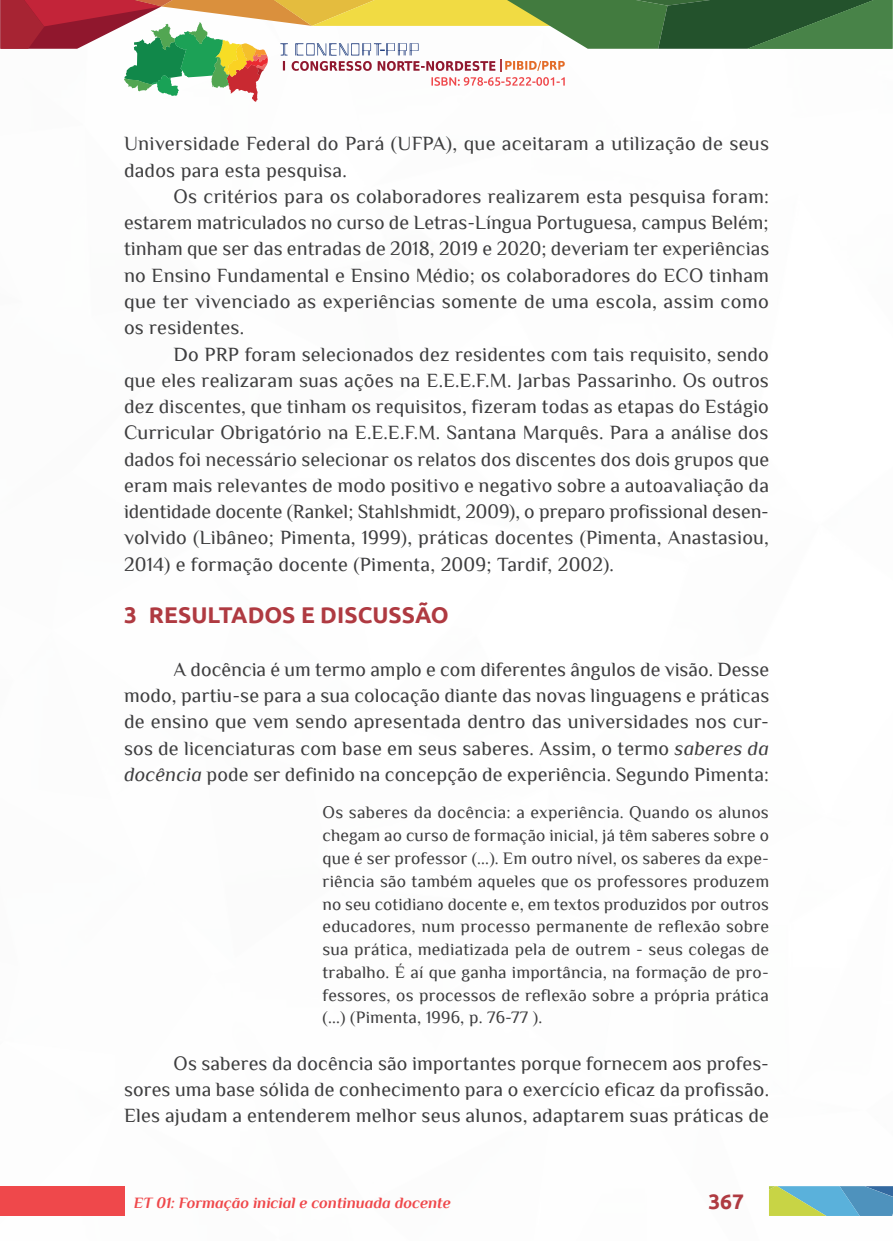
<style>
.page{position:relative;width:893px;height:1241px;background:#fff}
.page>*{position:absolute;margin:0;border:0;box-sizing:border-box;transform-origin:0 0}
._8_SUBTÍTULO_1{font:700 22.75px "Ubuntu";color:#af3a41}
.t1{font:700 21px "Ubuntu";color:#af3a41}
._6_CORPO{font:20.12px/26.2px "Philosopher";letter-spacing:.01em;color:#3e3e3f;text-align:justify}
._9_CITACAO{font:17.5px/22.8px "Philosopher";letter-spacing:.01em;color:#3e3e3f;text-align:justify}
.t2{font:italic 700 15.75px "Philosopher";color:#ef484b}
.s1{font-style:italic}
</style>
<div class="page">
<div style="left:0;top:1185px;width:124px;height:30px;background:#ef484b"></div>
<svg style="left:0;top:0;width:892px;height:102px"></svg>
<svg style="left:769px;top:1186px;width:124px;height:29px;background:#72aea9"></svg>
<p class="_6_CORPO" style="left:124px;top:131px;width:647px">Universidade Federal do Pará (UFPA), que aceitaram a utilização de seus dados para esta pesquisa.</p>
<p class="_6_CORPO" style="left:124px;top:183px;width:647px;text-indent:50px">Os critérios para os colaboradores realizarem esta pesquisa foram: estarem matriculados no curso de Letras-Língua Portuguesa, campus Belém; tinham que ser das entradas de 2018, 2019 e 2020; deveriam ter experiências no Ensino Fundamental e Ensino Médio; os colaboradores do ECO tinham que ter vivenciado as experiências somente de uma escola, assim como os residentes.</p>
<p class="_6_CORPO" style="left:124px;top:341px;width:647px;text-indent:50px">Do PRP foram selecionados dez residentes com tais requisito, sendo que eles realizaram suas ações na E.E.E.F.M. Jarbas Passarinho. Os outros dez discentes, que tinham os requisitos, fizeram todas as etapas do Estágio Curricular Obrigatório na E.E.E.F.M. Santana Marquês. Para a análise dos dados foi necessário selecionar os relatos dos discentes dos dois grupos que eram mais relevantes de modo positivo e negativo sobre a autoavaliação da identidade docente (Rankel; Stahlshmidt, 2009), o preparo profissional desen&shy;volvido (Libâneo; Pimenta, 1999), práticas docentes (Pimenta, Anastasiou, 2014) e formação docente (Pimenta, 2009; Tardif, 2002).</p>
<p class="_8_SUBTÍTULO_1" style="left:124px;top:601px;width:326px">3 RESULTADOS E DISCUSSÃO</p>
<p class="_6_CORPO" style="left:124px;top:656px;width:647px;text-indent:50px">A docência é um termo amplo e com diferentes ângulos de visão. Desse modo, partiu-se para a sua colocação diante das novas linguagens e práticas de ensino que vem sendo apresentada dentro das universidades nos cur&shy;sos de licenciaturas com base em seus saberes. Assim, o termo <span class="s1">saberes da docência</span> pode ser definido na concepção de experiência. Segundo Pimenta:</p>
<p class="_9_CITACAO" style="left:322px;top:801px;width:448px">Os saberes da docência: a experiência. Quando os alunos chegam ao curso de formação inicial, já têm saberes sobre o que é ser professor (...). Em outro nível, os saberes da expe&shy;riência são também aqueles que os professores produzem no seu cotidiano docente e, em textos produzidos por outros educadores, num processo permanente de reflexão sobre sua prática, mediatizada pela de outrem - seus colegas de trabalho. É aí que ganha importância, na formação de pro&shy;fessores, os processos de reflexão sobre a própria prática (...) (Pimenta, 1996, p. 76-77 ).</p>
<p class="_6_CORPO" style="left:124px;top:1049px;width:646px;text-indent:50px">Os saberes da docência são importantes porque fornecem aos profes&shy;sores uma base sólida de conhecimento para o exercício eficaz da profissão.<br>Eles ajudam a entenderem melhor seus alunos, adaptarem suas práticas de</p>
<p class="t2" style="left:134px;top:1193px;width:318px">ET 01: Formação inicial e continuada docente</p>
<p class="t1" style="left:708px;top:1188px;width:37px">367</p>
</div>
